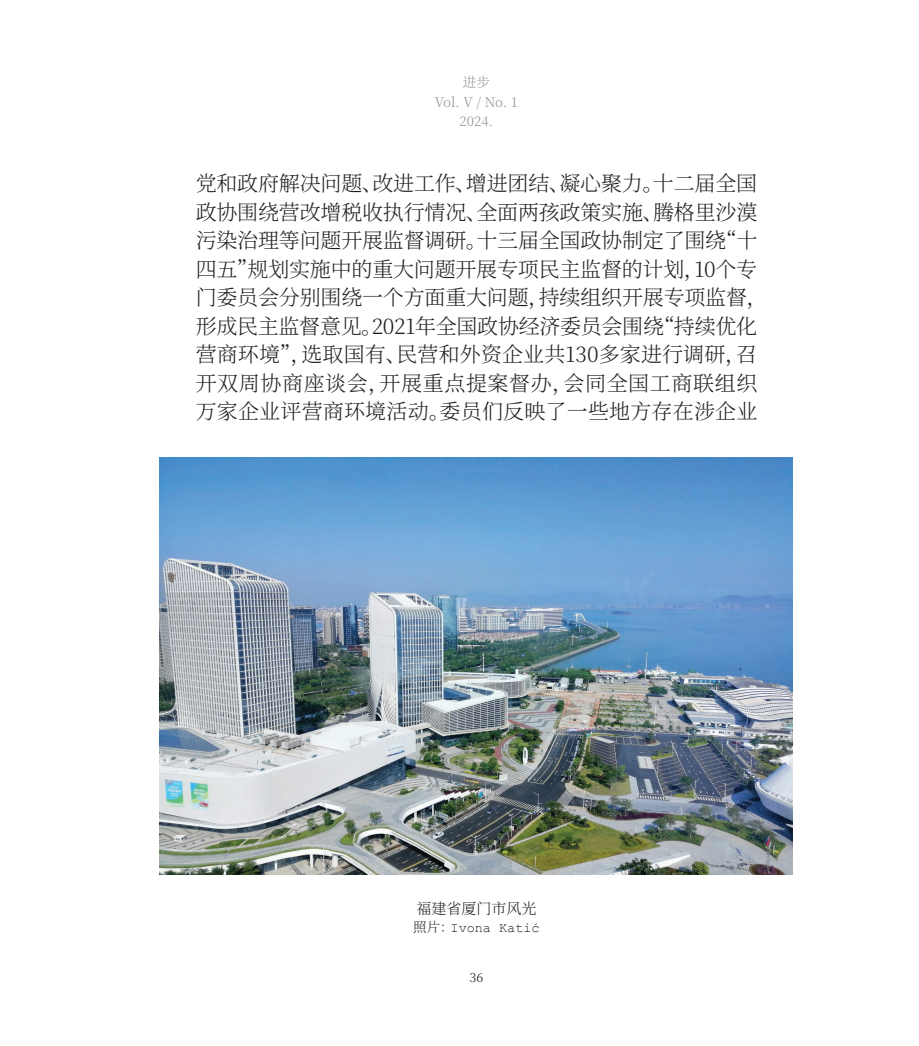
<style>
.page{position:relative;width:919px;height:1046px;background:#fff}
.page>*{position:absolute;margin:0;border:0;box-sizing:border-box;transform-origin:0 0}
.t1{font:300 21px/28.5px "Source Han Serif HC";letter-spacing:-.01em;color:#231f20}
.t2{font:300 15px "Source Han Serif HC";color:#231f20}
.t3{font:300 13.5px/19.5px "Source Han Serif HC";color:#939598;text-align:center}
.t4{font:13.5px "Courier New";color:#231f20}
.t5{font:300 12.75px "Source Han Serif HC";color:#231f20}
.s1{font-family:"Source Han Serif HC";font-weight:300}
</style>
<div class="page">
<img style="left:160px;top:457px;width:632px;height:417px">
<p class="t3" style="left:435px;top:73px;width:85px">进步<br>Vol. V / No. 1<br>2024.</p>
<p class="t1" style="left:196px;top:170px;width:573px">党和政府解决问题、改进工作、增进团结、凝心聚力。十二届全国政协围绕营改增税收执行情况、全面两孩政策实施、腾格里沙漠污染治理等问题开展监督调研。十三届全国政协制定了围绕“十四五”规划实施中的重大问题开展专项民主监督的计划，10个专门委员会分别围绕一个方面重大问题，持续组织开展专项监督，形成民主监督意见。2021年全国政协经济委员会围绕“持续优化营商环境”，选取国有、民营和外资企业共130多家进行调研，召开双周协商座谈会，开展重点提案督办，会同全国工商联组织万家企业评营商环境活动。委员们反映了一些地方存在涉企业</p>
<p class="t2" style="left:416px;top:900px;width:121px">福建省厦门市风光</p>
<p class="t4" style="left:413px;top:919px;width:128px"><span class="s1">照片：</span>Ivona Katić</p>
<p class="t5" style="left:469px;top:970px;width:15px">36</p>
</div>
